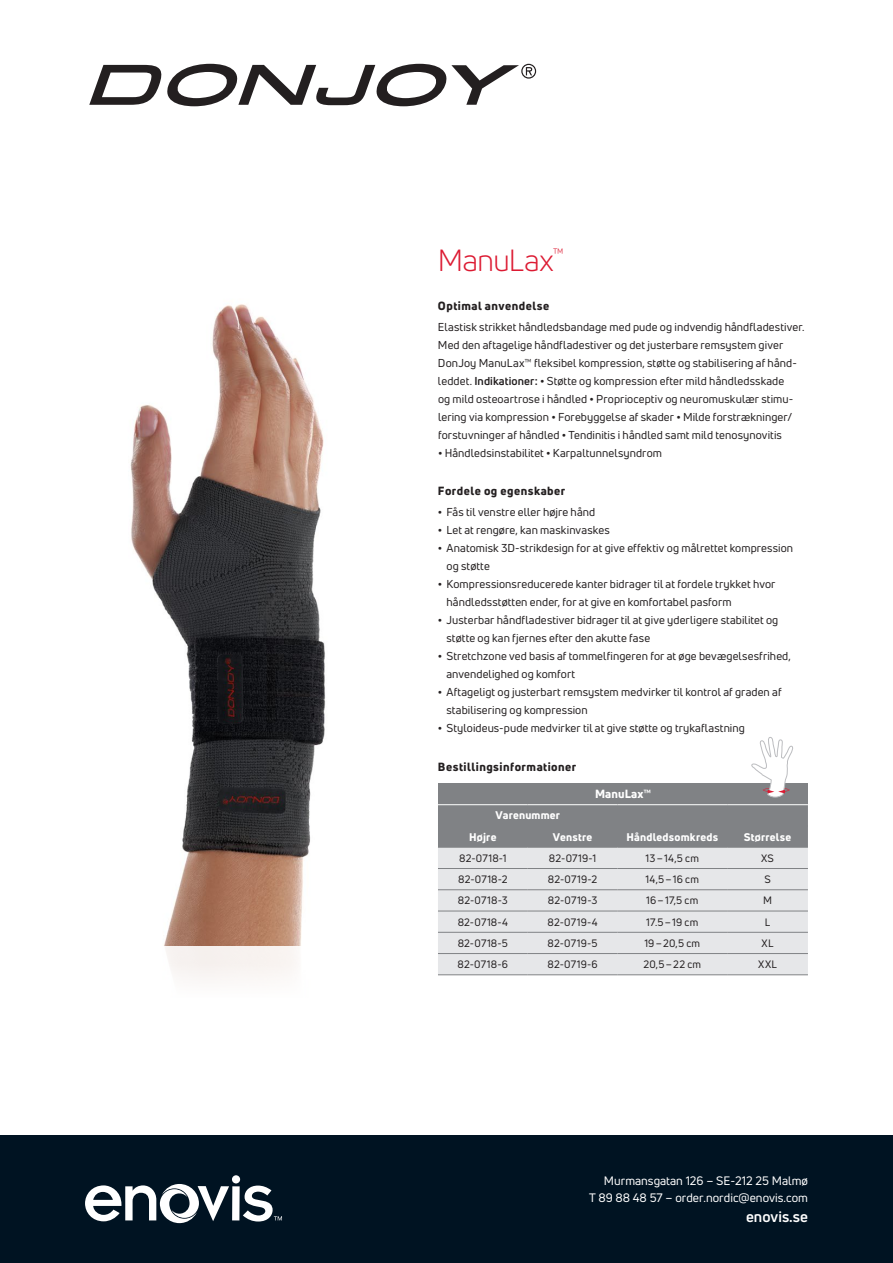
<style>
.page{position:relative;width:893px;height:1263px;background:#fff}
.page>*{position:absolute;margin:0;border:0;box-sizing:border-box;transform-origin:0 0}
.t1{font:30px "Uni Neue";letter-spacing:-.015em;color:#dc1a32}
.t2{font:700 15px "Uni Neue";color:#fff}
.t3{font:12px/16.5px "Uni Neue";color:#fff;text-align:right}
.t4{font:800 11.7px "Uni Neue";letter-spacing:.04em;color:#231f20}
.t5{font:800 11.7px "Uni Neue";letter-spacing:.01em;color:#fff}
.t6{font:11.25px/18px "Uni Neue";letter-spacing:.01em;color:#231f20}
.t7{font:800 10.8px/21.3px "Uni Neue";letter-spacing:.02em;color:#fff}
.t8{font:10.5px "Uni Neue";letter-spacing:.02em;color:#231f20}
.s1{font-weight:700}
</style>
<div class="page">
<img style="left:130px;top:304px;width:196px;height:674px">
<div style="left:438px;top:783px;width:370px;height:22px;background:#808285"></div>
<div style="left:438px;top:805px;width:370px;height:42px;background:#808285"></div>
<div style="left:438px;top:848px;width:370px;height:126px;background:#e6e7e9"></div>
<hr style="left:438px;top:868px;width:90px;height:1px;background:#808285">
<hr style="left:528px;top:868px;width:89px;height:1px;background:#808285">
<hr style="left:438px;top:889px;width:90px;height:1px;background:#808285">
<hr style="left:528px;top:889px;width:89px;height:1px;background:#808285">
<hr style="left:438px;top:911px;width:90px;height:1px;background:#808285">
<hr style="left:528px;top:911px;width:89px;height:1px;background:#808285">
<hr style="left:727px;top:974px;width:81px;height:1px;background:#808285">
<hr style="left:617px;top:868px;width:110px;height:1px;background:#808285">
<hr style="left:617px;top:889px;width:110px;height:1px;background:#808285">
<hr style="left:617px;top:911px;width:110px;height:1px;background:#808285">
<hr style="left:438px;top:932px;width:90px;height:1px;background:#808285">
<hr style="left:528px;top:932px;width:89px;height:1px;background:#808285">
<hr style="left:617px;top:932px;width:110px;height:1px;background:#808285">
<hr style="left:438px;top:953px;width:90px;height:1px;background:#808285">
<hr style="left:528px;top:953px;width:89px;height:1px;background:#808285">
<hr style="left:617px;top:953px;width:110px;height:1px;background:#808285">
<hr style="left:438px;top:974px;width:90px;height:1px;background:#808285">
<hr style="left:528px;top:974px;width:89px;height:1px;background:#808285">
<hr style="left:617px;top:974px;width:110px;height:1px;background:#808285">
<hr style="left:438px;top:847px;width:90px;height:1px;background:#808285">
<hr style="left:528px;top:847px;width:89px;height:1px;background:#808285">
<hr style="left:617px;top:847px;width:110px;height:1px;background:#808285">
<hr style="left:727px;top:847px;width:81px;height:1px;background:#808285">
<hr style="left:438px;top:804px;width:90px;height:1px;background:#fff">
<hr style="left:528px;top:804px;width:89px;height:1px;background:#fff">
<hr style="left:617px;top:804px;width:110px;height:1px;background:#fff">
<hr style="left:727px;top:804px;width:81px;height:1px;background:#fff">
<hr style="left:438px;top:826px;width:90px;height:1px;background:#808285">
<hr style="left:528px;top:826px;width:89px;height:1px;background:#808285">
<hr style="left:617px;top:826px;width:110px;height:1px;background:#808285">
<hr style="left:727px;top:826px;width:81px;height:1px;background:#808285">
<hr style="left:727px;top:868px;width:81px;height:1px;background:#808285">
<hr style="left:727px;top:889px;width:81px;height:1px;background:#808285">
<hr style="left:727px;top:911px;width:81px;height:1px;background:#808285">
<hr style="left:727px;top:932px;width:81px;height:1px;background:#808285">
<hr style="left:727px;top:953px;width:81px;height:1px;background:#808285">
<svg style="left:751px;top:737px;width:42px;height:61px"></svg>
<svg style="left:89px;top:64px;width:447px;height:42px"></svg>
<div style="left:0;top:1135px;width:893px;height:128px;background:#001322"></div>
<svg style="left:85px;top:1175px;width:197px;height:48px"></svg>
<h1 class="t1" style="left:438px;top:242px;width:127px">ManuLax<sup>™</sup></h1>
<p class="t4" style="left:438px;top:298px;width:113px">Optimal anvendelse</p>
<p class="t6" style="left:438px;top:318px;width:368px">Elastisk strikket håndledsbandage med pude og indvendig håndfladestiver.<br>Med den aftagelige håndfladestiver og det justerbare remsystem giver DonJoy ManuLax™ fleksibel kompression, støtte og stabilisering af hånd&shy;leddet. <span class="s1">Indikationer: •</span> Støtte og kompression efter mild håndledsskade<br>og mild osteoartrose i håndled <span class="s1">•</span> Proprioceptiv og neuromuskulær stimu&shy;lering via kompression <span class="s1">•</span> Forebyggelse af skader <span class="s1">•</span> Milde forstrækninger/ forstuvninger af håndled <span class="s1">•</span> Tendinitis i håndled samt mild tenosynovitis</p>
<p class="t6" style="left:438px;top:444px;width:226px"><span class="s1">•</span> Håndledsinstabilitet <span class="s1">•</span> Karpaltunnelsyndrom</p>
<p class="t4" style="left:438px;top:483px;width:129px">Fordele og egenskaber</p>
<p class="t6" style="left:438px;top:503px;width:159px"><span class="s1">•</span> Fås til venstre eller højre hånd</p>
<p class="t6" style="left:438px;top:521px;width:173px"><span class="s1">•</span> Let at rengøre, kan maskinvaskes</p>
<p class="t6" style="left:446px;top:539px;width:348px;text-indent:-9px"><span class="s1">•</span> Anatomisk 3D-strikdesign for at give effektiv og målrettet kompression og støtte</p>
<p class="t6" style="left:446px;top:575px;width:330px;text-indent:-9px"><span class="s1">•</span> Kompressionsreducerede kanter bidrager til at fordele trykket hvor håndledsstøtten ender, for at give en komfortabel pasform</p>
<p class="t6" style="left:446px;top:611px;width:333px;text-indent:-9px"><span class="s1">•</span> Justerbar håndfladestiver bidrager til at give yderligere stabilitet og støtte og kan fjernes efter den akutte fase</p>
<p class="t6" style="left:446px;top:647px;width:346px;text-indent:-9px"><span class="s1">•</span> Stretchzone ved basis af tommelfingeren for at øge bevægelsesfrihed, anvendelighed og komfort</p>
<p class="t6" style="left:446px;top:683px;width:337px;text-indent:-9px"><span class="s1">•</span> Aftageligt og justerbart remsystem medvirker til kontrol af graden af stabilisering og kompression</p>
<p class="t6" style="left:438px;top:719px;width:308px"><span class="s1">•</span> Styloideus-pude medvirker til at give støtte og trykaflastning</p>
<p class="t4" style="left:438px;top:758px;width:140px">Bestillingsinformationer</p>
<p class="t5" style="left:595px;top:786px;width:58px">ManuLax™</p>
<p class="t7" style="left:469px;top:805px;width:92px;text-indent:26px">Varenummer<br>Højre</p>
<p class="t7" style="left:553px;top:826px;width:41px">Venstre</p>
<p class="t7" style="left:626px;top:826px;width:93px">Håndledsomkreds</p>
<p class="t7" style="left:744px;top:826px;width:49px">Størrelse</p>
<p class="t8" style="left:459px;top:851px;width:49px">82-0718-1</p>
<p class="t8" style="left:549px;top:851px;width:49px">82-0719-1</p>
<p class="t8" style="left:646px;top:851px;width:55px">13–14,5 cm</p>
<p class="t8" style="left:761px;top:851px;width:14px">XS</p>
<p class="t8" style="left:458px;top:873px;width:51px">82-0718-2</p>
<p class="t8" style="left:548px;top:873px;width:51px">82-0719-2</p>
<p class="t8" style="left:646px;top:873px;width:55px">14,5–16 cm</p>
<p class="t8" style="left:764px;top:873px;width:8px">S</p>
<p class="t8" style="left:458px;top:894px;width:51px">82-0718-3</p>
<p class="t8" style="left:548px;top:894px;width:51px">82-0719-3</p>
<p class="t8" style="left:646px;top:894px;width:54px">16–17,5 cm</p>
<p class="t8" style="left:763px;top:894px;width:10px">M</p>
<p class="t8" style="left:458px;top:915px;width:52px">82-0718-4</p>
<p class="t8" style="left:547px;top:915px;width:52px">82-0719-4</p>
<p class="t8" style="left:646px;top:915px;width:53px">17.5–19 cm</p>
<p class="t8" style="left:765px;top:915px;width:7px">L</p>
<p class="t8" style="left:458px;top:936px;width:52px">82-0718-5</p>
<p class="t8" style="left:547px;top:936px;width:52px">82-0719-5</p>
<p class="t8" style="left:644px;top:936px;width:57px">19–20,5 cm</p>
<p class="t8" style="left:762px;top:936px;width:13px">XL</p>
<p class="t8" style="left:458px;top:958px;width:52px">82-0718-6</p>
<p class="t8" style="left:547px;top:958px;width:52px">82-0719-6</p>
<p class="t8" style="left:643px;top:958px;width:59px">20,5–22 cm</p>
<p class="t8" style="left:758px;top:958px;width:20px">XXL</p>
<p class="t3" style="left:589px;top:1172px;width:220px">Murmansgatan 126 – SE-212 25 Malmø<br>T 89 88 48 57 – order.nordic@enovis.com</p>
<h2 class="t2" style="left:746px;top:1207px;width:63px">enovis.se</h2>
</div>
